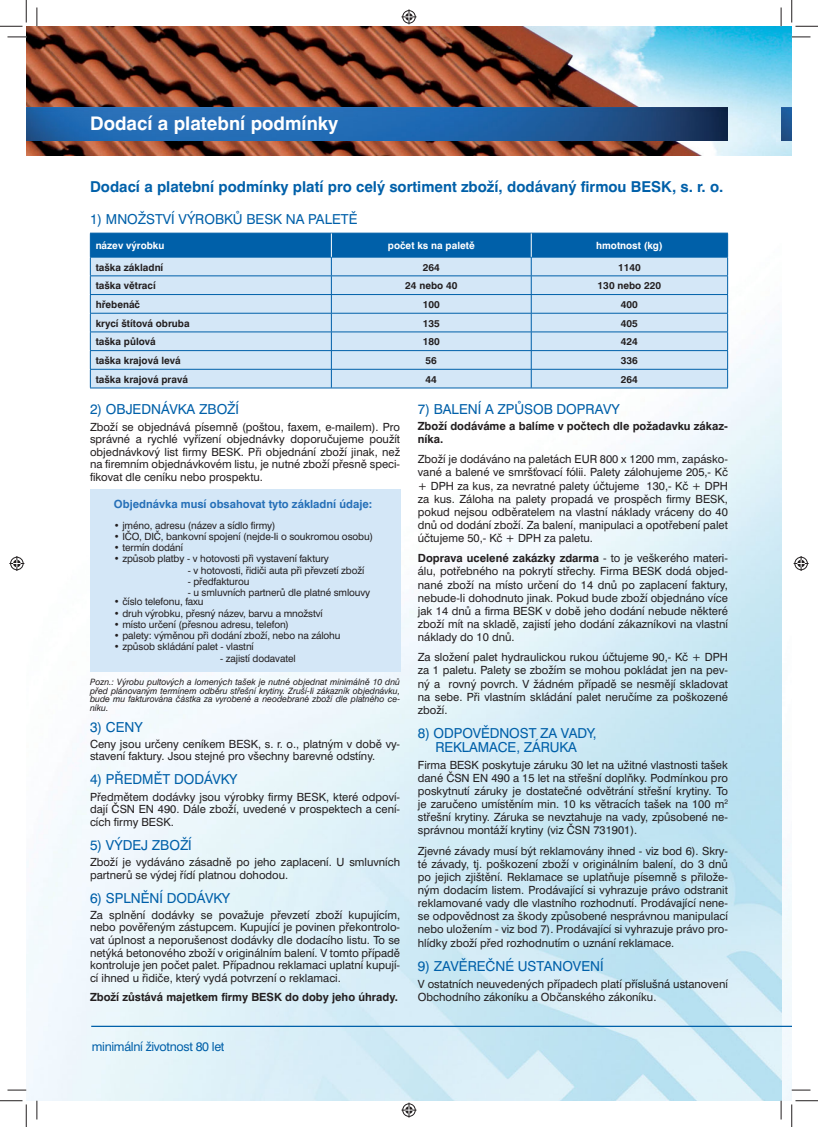
<style>
.page{position:relative;width:818px;height:1127px;background:#fff}
.page>*{position:absolute;margin:0;border:0;box-sizing:border-box;transform-origin:0 0}
.t1{font:700 18.75px "Swiss 721 AT";color:#fff}
.t2{font:700 15px "Swiss 721 AT";color:#0060a9}
.t3{font:13.75px/13.8px "Swiss 721 AT";color:#0060a9;text-align:center}
.t4{font:12.5px "Swiss 721 AT";letter-spacing:-.025em;color:#0060a9}
.t5{font:11.25px/13.1px "Swiss 721 AT";color:#231f20;text-align:justify}
.t6{font:700 11.25px/12.5px "Swiss 721 AT";color:#231f20}
.t7{font:700 11.25px "Swiss 721 AT";color:#2670b8}
.t8{font:10px "Swiss 721 AT";letter-spacing:-.01em;color:#231f20}
.t9{font:700 10px "Swiss 721 AT";color:#231f20}
.t10{font:700 10px "Swiss 721 AT";color:#fff}
.t11{font:italic 8.75px/8.8px "Swiss 721 AT";color:#231f20;text-align:justify}
.s1{font-weight:700}
</style>
<div class="page">
<img style="left:26px;top:155px;width:766px;height:945px">
<img style="left:26px;top:26px;width:766px;height:129px">
<img style="left:27px;top:108px;width:701px;height:32px">
<img style="left:781px;top:108px;width:11px;height:32px">
<hr style="left:91px;top:1025px;width:701px;height:1px;background:#0060a9">
<div style="left:90px;top:489px;width:310px;height:182px;background:#d4e7f7"></div>
<hr style="left:90px;top:387px;width:638px;height:1px;background:#0060a9">
<svg style="left:90px;top:233px;width:638px;height:154px;background:#a9cbe7"></svg>
<svg style="left:8px;top:36px;width:18px;height:2px"></svg>
<svg style="left:792px;top:36px;width:18px;height:2px"></svg>
<svg style="left:8px;top:1089px;width:18px;height:1px"></svg>
<svg style="left:792px;top:1089px;width:18px;height:1px"></svg>
<svg style="left:36px;top:8px;width:2px;height:18px"></svg>
<svg style="left:36px;top:1100px;width:2px;height:19px"></svg>
<svg style="left:780px;top:8px;width:2px;height:18px"></svg>
<svg style="left:780px;top:1100px;width:2px;height:19px"></svg>
<svg style="left:0;top:0;width:27px;height:27px"></svg>
<svg style="left:0;top:1100px;width:27px;height:26px"></svg>
<svg style="left:791px;top:0;width:27px;height:27px"></svg>
<svg style="left:791px;top:1100px;width:27px;height:26px"></svg>
<svg style="left:401px;top:9px;width:15px;height:15px"></svg>
<svg style="left:401px;top:1102px;width:15px;height:15px"></svg>
<svg style="left:9px;top:556px;width:15px;height:15px"></svg>
<svg style="left:793px;top:556px;width:15px;height:15px"></svg>
<h1 class="t1" style="left:90px;top:116px;width:250px">Dodací a platební podmínky</h1>
<h2 class="t2" style="left:90px;top:181px;width:635px">Dodací a platební podmínky platí pro celý sortiment zboží, dodávaný firmou BESK, s. r. o.</h2>
<p class="t3" style="left:90px;top:213px;width:269px">1) MNOŽSTVÍ VÝROBKŮ BESK NA PALETĚ</p>
<p class="t10" style="left:96px;top:241px;width:70px">název výrobku</p>
<p class="t10" style="left:388px;top:241px;width:88px">počet ks na paletě</p>
<p class="t10" style="left:596px;top:241px;width:68px">hmotnost (kg)</p>
<p class="t9" style="left:96px;top:263px;width:69px">taška základní</p>
<p class="t9" style="left:423px;top:263px;width:19px">264</p>
<p class="t9" style="left:618px;top:263px;width:24px">1140</p>
<p class="t9" style="left:96px;top:282px;width:62px">taška větrací</p>
<p class="t9" style="left:405px;top:282px;width:54px">24 nebo 40</p>
<p class="t9" style="left:598px;top:282px;width:65px">130 nebo 220</p>
<p class="t9" style="left:96px;top:300px;width:46px">hřebenáč</p>
<p class="t9" style="left:423px;top:300px;width:19px">100</p>
<p class="t9" style="left:621px;top:300px;width:19px">400</p>
<p class="t9" style="left:96px;top:319px;width:95px">krycí štítová obruba</p>
<p class="t9" style="left:423px;top:319px;width:19px">135</p>
<p class="t9" style="left:621px;top:319px;width:19px">405</p>
<p class="t9" style="left:96px;top:338px;width:62px">taška půlová</p>
<p class="t9" style="left:423px;top:338px;width:19px">180</p>
<p class="t9" style="left:621px;top:338px;width:19px">424</p>
<p class="t9" style="left:96px;top:356px;width:87px">taška krajová levá</p>
<p class="t9" style="left:426px;top:356px;width:13px">56</p>
<p class="t9" style="left:621px;top:356px;width:19px">336</p>
<p class="t9" style="left:96px;top:375px;width:94px">taška krajová pravá</p>
<p class="t9" style="left:426px;top:375px;width:13px">44</p>
<p class="t9" style="left:621px;top:375px;width:19px">264</p>
<p class="t3" style="left:90px;top:404px;width:151px">2) OBJEDNÁVKA ZBOŽÍ</p>
<p class="t5" style="left:90px;top:421px;width:312px;line-height:12.5px">Zboží se objednává písemně (poštou, faxem, e-mailem). Pro správné a rychlé vyřízení objednávky doporučujeme použít objednávkový list firmy BESK. Při objednání zboží jinak, než na firemním objednávkovém listu, je nutné zboží přesně speci&shy;fikovat dle ceníku nebo prospektu.</p>
<p class="t7" style="left:114px;top:500px;width:260px">Objednávka musí obsahovat tyto základní údaje:</p>
<p class="t8" style="left:114px;top:521px;width:163px">• jméno, adresu (název a sídlo firmy)</p>
<p class="t8" style="left:114px;top:532px;width:261px">• IČO, DIČ, bankovní spojení (nejde-Ii o soukromou osobu)</p>
<p class="t8" style="left:114px;top:543px;width:71px">• termín dodání</p>
<p class="t8" style="left:114px;top:554px;width:216px">• způsob platby - v hotovosti při vystavení faktury</p>
<p class="t8" style="left:188px;top:566px;width:178px">- v hotovosti, řidiči auta při převzetí zboží</p>
<p class="t8" style="left:188px;top:577px;width:63px">- předfakturou</p>
<p class="t8" style="left:188px;top:588px;width:184px">- u smluvních partnerů dle platné smlouvy</p>
<p class="t8" style="left:114px;top:597px;width:91px">• číslo telefonu, faxu</p>
<p class="t8" style="left:114px;top:609px;width:210px">• druh výrobku, přesný název, barvu a množství</p>
<p class="t8" style="left:114px;top:620px;width:177px">• místo určení (přesnou adresu, telefon)</p>
<p class="t8" style="left:114px;top:631px;width:228px">• palety: výměnou při dodání zboží, nebo na zálohu</p>
<p class="t8" style="left:114px;top:642px;width:141px">• způsob skládání palet - vlastní</p>
<p class="t8" style="left:220px;top:654px;width:77px">- zajistí dodavatel</p>
<p class="t11" style="left:90px;top:677px;width:312px">Pozn.: Výrobu pultových a lomených tašek je nutné objednat minimálně 10 dnů před plánovaným termínem odběru střešní krytiny. Zruší-Ii zákazník objednávku, bude mu fakturována částka za vyrobené a neodebrané zboží dle platného ce&shy;níku.</p>
<p class="t3" style="left:90px;top:720px;width:54px">3) CENY</p>
<p class="t5" style="left:90px;top:738px;width:312px;line-height:12.5px">Ceny jsou určeny ceníkem BESK, s. r. o., platným v době vy&shy;stavení faktury. Jsou stejné pro všechny barevné odstíny.</p>
<p class="t3" style="left:90px;top:773px;width:149px">4) PŘEDMĚT DODÁVKY</p>
<p class="t5" style="left:90px;top:791px;width:312px;line-height:12.5px">Předmětem dodávky jsou výrobky firmy BESK, které odpoví&shy;dají ČSN EN 490. Dále zboží, uvedené v prospektech a cení&shy;cích firmy BESK.</p>
<p class="t3" style="left:90px;top:839px;width:103px">5) VÝDEJ ZBOŽÍ</p>
<p class="t5" style="left:90px;top:856px;width:312px;line-height:12.5px">Zboží je vydáváno zásadně po jeho zaplacení. U smluvních partnerů se výdej řídí platnou dohodou.</p>
<p class="t3" style="left:90px;top:892px;width:142px">6) SPLNĚNÍ DODÁVKY</p>
<p class="t5" style="left:90px;top:909px;width:312px;line-height:12.5px">Za splnění dodávky se považuje převzetí zboží kupujícím, nebo pověřeným zástupcem. Kupující je povinen překontrolo&shy;vat úplnost a neporušenost dodávky dle dodacího listu. To se netýká betonového zboží v originálním balení. V tomto případě kontroluje jen počet palet. Případnou reklamaci uplatní kupují&shy;cí ihned u řidiče, který vydá potvrzení o reklamaci.</p>
<p class="t6" style="left:90px;top:991px;width:309px">Zboží zůstává majetkem firmy BESK do doby jeho úhrady.</p>
<p class="t4" style="left:92px;top:1041px;width:134px">minimální životnost 80 let</p>
<p class="t3" style="left:418px;top:404px;width:204px">7) BALENÍ A ZPŮSOB DOPRAVY</p>
<p class="t6" style="left:418px;top:421px;width:312px">Zboží dodáváme a balíme v počtech dle požadavku zákaz&shy;níka.</p>
<p class="t5" style="left:418px;top:453px;width:312px">Zboží je dodáváno na paletách EUR 800 x 1200 mm, zapásko&shy;vané a balené ve smršťovací fólii. Palety zálohujeme 205,- Kč + DPH za kus, za nevratné palety účtujeme 130,- Kč + DPH za kus. Záloha na palety propadá ve prospěch firmy BESK, pokud nejsou odběratelem na vlastní náklady vráceny do 40 dnů od dodání zboží. Za balení, manipulaci a opotřebení palet účtujeme 50,- Kč + DPH za paletu.</p>
<p class="t5" style="left:418px;top:552px;width:312px"><span class="s1">Doprava ucelené zakázky zdarma</span> - to je veškerého materi&shy;álu, potřebného na pokrytí střechy. Firma BESK dodá objed&shy;nané zboží na místo určení do 14 dnů po zaplacení faktury, nebude-Ii dohodnuto jinak. Pokud bude zboží objednáno více jak 14 dnů a firma BESK v době jeho dodání nebude některé zboží mít na skladě, zajistí jeho dodání zákazníkovi na vlastní náklady do 10 dnů.</p>
<p class="t5" style="left:418px;top:651px;width:312px">Za složení palet hydraulickou rukou účtujeme 90,- Kč + DPH za 1 paletu. Palety se zbožím se mohou pokládat jen na pev&shy;ný a rovný povrch. V žádném případě se nesmějí skladovat na sebe. Při vlastním skládání palet neručíme za poškozené zboží.</p>
<p class="t3" style="left:418px;top:727px;width:180px">8) ODPOVĚDNOST ZA VADY,<br>REKLAMACE, ZÁRUKA</p>
<p class="t5" style="left:418px;top:758px;width:312px">Firma BESK poskytuje záruku 30 let na užitné vlastnosti tašek dané ČSN EN 490 a 15 let na střešní doplňky. Podmínkou pro poskytnutí záruky je dostatečné odvětrání střešní krytiny. To je zaručeno umístěním min. 10 ks větracích tašek na 100 m<sup>2 </sup>střešní krytiny. Záruka se nevztahuje na vady, způsobené ne&shy;správnou montáží krytiny (viz ČSN 731901).</p>
<p class="t5" style="left:418px;top:844px;width:312px">Zjevné závady musí být reklamovány ihned - viz bod 6). Skry&shy;té závady, tj. poškození zboží v originálním balení, do 3 dnů po jejich zjištění. Reklamace se uplatňuje písemně s přilože&shy;ným dodacím listem. Prodávající si vyhrazuje právo odstranit reklamované vady dle vlastního rozhodnutí. Prodávající nene&shy;se odpovědnost za škody způsobené nesprávnou manipulací nebo uložením - viz bod 7). Prodávající si vyhrazuje právo pro&shy;hlídky zboží před rozhodnutím o uznání reklamace.</p>
<p class="t3" style="left:418px;top:960px;width:187px">9) ZAVĚREČNÉ USTANOVENÍ</p>
<p class="t5" style="left:418px;top:977px;width:312px">V ostatních neuvedených případech platí příslušná ustanovení<br>Obchodního zákoníku a Občanského zákoníku.</p>
</div>
